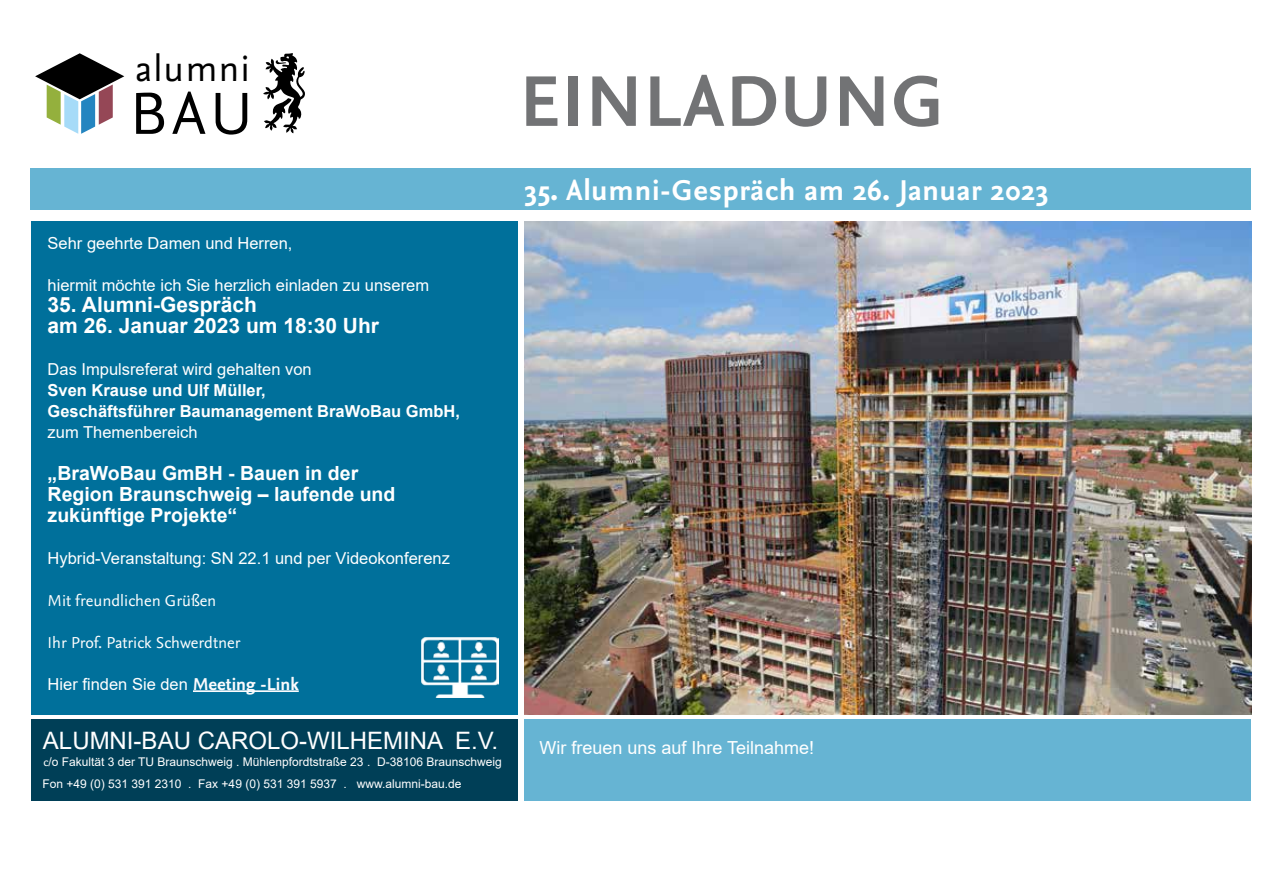
<style>
.page{position:relative;width:1263px;height:893px;background:#fff}
.page>*{position:absolute;margin:0;border:0;box-sizing:border-box;transform-origin:0 0}
.t1{font:700 75px "Nexus Sans Pro";letter-spacing:.025em;color:#727375}
.t2{font:62.1px "Nexus Sans Pro";color:#000}
.t3{font:37.95px "Nexus Sans Pro";letter-spacing:.03em;color:#000}
.t4{font:700 30px "Nexus Sans Pro";letter-spacing:.025em;color:#fff}
.t5{font:24px "Arial";color:#fff}
.t6{font:700 21px/21px "Arial";color:#fff}
.t7{font:700 19.5px/21px "Arial";color:#fff}
.t8{font:18px "Arial";color:#fff}
.t9{font:16.5px "Arial";color:#fff}
.t10{font:700 16.5px/21px "Arial";color:#fff}
.t11{font:16.5px "Nexus Sans Pro";color:#fff}
.t12{font:12px/22px "Arial";color:#fff}
.s1{font-family:"Nexus Sans Pro";font-weight:700;font-size:18px;color:#fbfbfd}
.s2{font-family:"Nexus Sans Pro"}
</style>
<div class="page">
<div style="left:31px;top:168px;width:1220px;height:41px;background:#66b4d3"></div>
<div style="left:31px;top:719px;width:486px;height:82px;background:#003f57"></div>
<div style="left:31px;top:221px;width:486px;height:493px;background:#00709b"></div>
<img style="left:422px;top:637px;width:77px;height:61px">
<svg style="left:263px;top:53px;width:42px;height:80px"></svg>
<svg style="left:35px;top:53px;width:89px;height:81px"></svg>
<img style="left:525px;top:221px;width:726px;height:493px">
<div style="left:524px;top:719px;width:727px;height:82px;background:#66b4d3"></div>
<hr style="left:193px;top:690px;width:106px;height:2px;background:#fbfbfd">
<h3 class="t3" style="left:135px;top:40px;width:116px">alumni</h3>
<h2 class="t2" style="left:130px;top:67px;width:124px">BAU</h2>
<p class="t9" style="left:48px;top:232px;width:246px">Sehr geehrte Damen und Herren,</p>
<p class="t9" style="left:48px;top:273px;width:383px">hiermit möchte ich Sie herzlich einladen zu unserem</p>
<p class="t6" style="left:48px;top:294px;width:333px">35. Alumni-Gespräch<br>am 26. Januar 2023 um 18:30 Uhr</p>
<p class="t9" style="left:48px;top:358px;width:266px">Das Impulsreferat wird gehalten von</p>
<p class="t10" style="left:48px;top:380px;width:414px">Sven Krause und Ulf Müller,<br>Geschäftsführer Baumanagement BraWoBau GmbH,</p>
<p class="t9" style="left:48px;top:421px;width:152px">zum Themenbereich</p>
<p class="t7" style="left:48px;top:463px;width:349px">„BraWoBau GmBH - Bauen in der<br>Region Braunschweig – laufende und zukünftige Projekte“</p>
<p class="t9" style="left:48px;top:547px;width:404px">Hybrid-Veranstaltung: SN 22.1 und per Videokonferenz</p>
<p class="t11" style="left:48px;top:588px;width:170px">Mit freundlichen Grüßen</p>
<p class="t11" style="left:48px;top:630px;width:194px">Ihr Prof. Patrick Schwerdtner</p>
<p class="t9" style="left:48px;top:673px;width:253px">Hier finden Sie den <span class="s1">Meeting -Link</span></p>
<h3 class="t5" style="left:43px;top:724px;width:457px">ALUMNI-BAU CAROLO-WILHEMINA E.V.</h3>
<p class="t12" style="left:43px;top:751px;width:461px"><span class="s2">c</span>/o Fakultät 3 der TU Braunschweig . Mühlenpfordtstraße 23 . D-38106 Braunschweig<br>Fon +49 (0) 531 391 2310 . Fax +49 (0) 531 391 5937 . www.alumni-bau.de</p>
<h1 class="t1" style="left:520px;top:45px;width:425px">EINLADUNG</h1>
<h3 class="t4" style="left:524px;top:167px;width:525px">35. Alumni-Gespräch am 26. Januar 2023</h3>
<p class="t8" style="left:539px;top:736px;width:276px">Wir freuen uns auf Ihre Teilnahme!</p>
</div>
